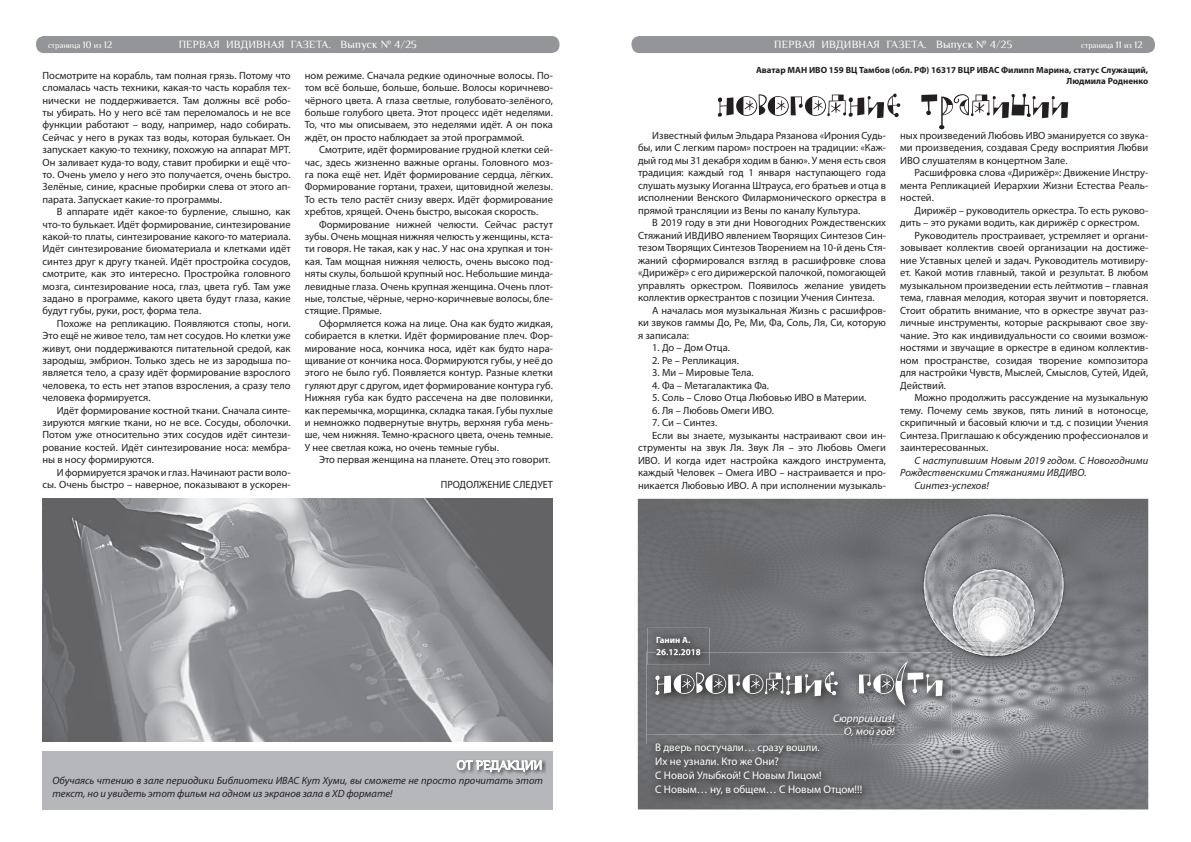
<style>
.page{position:relative;width:1191px;height:842px;background:#fff}
.page>*{position:absolute;margin:0;border:0;box-sizing:border-box;transform-origin:0 0}
.t1{font:11px/14px "Myriad Pro";color:#fff}
.t2{font:11px "Philosopher";letter-spacing:.03em;color:#fff}
.t3{font:italic 11px/12.5px "Myriad Pro";color:#fff;text-align:right}
.t4{font:10.5px/12.4px "Myriad Pro";color:#231f20;text-align:justify}
.t5{font:italic 10.5px/12.6px "Myriad Pro";color:#231f20}
.t6{font:700 9px/11.5px "Myriad Pro";color:#231f20;text-align:right}
.t7{font:700 9px/12.5px "Myriad Pro";color:#fff}
.t8{font:8px "Philosopher";color:#fff}
.s1{font-size:10px}
</style>
<div class="page">
<div style="left:36px;top:36px;width:523px;height:17px;background:#939598;border-radius:8px"></div>
<div style="left:631px;top:36px;width:524px;height:17px;background:#939598;border-radius:8px"></div>
<img style="left:638px;top:499px;width:510px;height:310px">
<img style="left:43px;top:499px;width:510px;height:243px">
<div style="left:43px;top:751px;width:510px;height:58px;background:#b6b7bb"></div>
<img style="left:462px;top:760px;width:84px;height:16px">
<svg style="left:456px;top:760px;width:86px;height:13px"></svg>
<img style="left:647px;top:628px;width:62px;height:24px">
<img style="left:656px;top:649px;width:44px;height:3px">
<svg style="left:718px;top:94px;width:350px;height:35px"></svg>
<img style="left:646px;top:652px;width:305px;height:92px">
<img style="left:656px;top:652px;width:44px;height:3px">
<img style="left:844px;top:727px;width:50px;height:9px">
<svg style="left:655px;top:661px;width:287px;height:45px"></svg>
<img style="left:647px;top:734px;width:224px;height:71px">
<img style="left:844px;top:734px;width:27px;height:2px">
<p class="t8" style="left:48px;top:41px;width:66px">страница <span class="s1">10</span> из <span class="s1">12</span></p>
<p class="t2" style="left:179px;top:39px;width:240px">ПЕРВАЯ ИВДИВНАЯ ГАЗЕТА. Выпуск № 4/25</p>
<p class="t2" style="left:774px;top:39px;width:240px">ПЕРВАЯ ИВДИВНАЯ ГАЗЕТА. Выпуск № 4/25</p>
<p class="t8" style="left:1081px;top:41px;width:63px">страница <span class="s1">11</span> из <span class="s1">12</span></p>
<p class="t4" style="left:43px;top:69px;width:250px">Посмотрите на корабль, там полная грязь. Потому что сломалась часть техники, какая-то часть корабля тех&shy;нически не поддерживается. Там должны всё робо&shy;ты убирать. Но у него всё там переломалось и не все функции работают – воду, например, надо собирать.<br>Сейчас у него в руках таз воды, которая булькает. Он запускает какую-то технику, похожую на аппарат МРТ.<br>Он заливает куда-то воду, ставит пробирки и ещё что&shy;то. Очень умело у него это получается, очень быстро.<br>Зелёные, синие, красные пробирки слева от этого ап&shy;парата. Запускает какие-то программы.</p>
<p class="t4" style="left:43px;top:205px;width:250px;text-indent:14px">В аппарате идёт какое-то бурление, слышно, как что-то булькает. Идёт формирование, синтезирование какой-то платы, синтезирование какого-то материала.<br>Идёт синтезирование биоматериала и клетками идёт синтез друг к другу тканей. Идёт простройка сосудов, смотрите, как это интересно. Простройка головного мозга, синтезирование носа, глаз, цвета губ. Там уже задано в программе, какого цвета будут глаза, какие будут губы, руки, рост, форма тела.</p>
<p class="t4" style="left:43px;top:317px;width:250px;text-indent:14px">Похоже на репликацию. Появляются стопы, ноги.<br>Это ещё не живое тело, там нет сосудов. Но клетки уже живут, они поддерживаются питательной средой, как зародыш, эмбрион. Только здесь не из зародыша по&shy;является тело, а сразу идёт формирование взрослого человека, то есть нет этапов взросления, а сразу тело человека формируется.</p>
<p class="t4" style="left:43px;top:404px;width:250px;text-indent:14px">Идёт формирование костной ткани. Сначала синте&shy;зируются мягкие ткани, но не все. Сосуды, оболочки.<br>Потом уже относительно этих сосудов идёт синтези&shy;рование костей. Идёт синтезирование носа: мембра&shy;ны в носу формируются.</p>
<p class="t4" style="left:43px;top:466px;width:250px;text-align:right">И формируется зрачок и глаз. Начинают расти воло&shy;сы. Очень быстро – наверное, показывают в ускорен-</p>
<p class="t6" style="left:756px;top:64px;width:394px">Аватар МАН ИВО 159 ВЦ Тамбов (обл. РФ) 16317 ВЦР ИВАС Филипп Марина, статус Служащий,<br>Людмила Родненко</p>
<p class="t4" style="left:305px;top:69px;width:250px">ном режиме. Сначала редкие одиночные волосы. По&shy;том всё больше, больше, больше. Волосы коричнево&shy;чёрного цвета. А глаза светлые, голубовато-зелёного, больше голубого цвета. Этот процесс идёт неделями.<br>То, что мы описываем, это неделями идёт. А он пока ждёт, он просто наблюдает за этой программой.</p>
<p class="t4" style="left:305px;top:143px;width:250px;text-indent:14px">Смотрите, идёт формирование грудной клетки сей&shy;час, здесь жизненно важные органы. Головного моз&shy;га пока ещё нет. Идёт формирование сердца, лёгких.<br>Формирование гортани, трахеи, щитовидной железы.<br>То есть тело растёт снизу вверх. Идёт формирование хребтов, хрящей. Очень быстро, высокая скорость.</p>
<p class="t4" style="left:305px;top:218px;width:250px;text-indent:14px">Формирование нижней челюсти. Сейчас растут зубы. Очень мощная нижняя челюсть у женщины, кста&shy;ти говоря. Не такая, как у нас. У нас она хрупкая и тон&shy;кая. Там мощная нижняя челюсть, очень высоко под&shy;няты скулы, большой крупный нос. Небольшие минда&shy;левидные глаза. Очень крупная женщина. Очень плот&shy;ные, толстые, чёрные, черно-коричневые волосы, бле&shy;стящие. Прямые.</p>
<p class="t4" style="left:305px;top:317px;width:250px;text-indent:14px">Оформляется кожа на лице. Она как будто жидкая, собирается в клетки. Идёт формирование плеч. Фор&shy;мирование носа, кончика носа, идёт как будто нара&shy;щивание от кончика носа. Формируются губы, у неё до этого не было губ. Появляется контур. Разные клетки гуляют друг с другом, идет формирование контура губ.<br>Нижняя губа как будто рассечена на две половинки, как перемычка, морщинка, складка такая. Губы пухлые и немножко подвернутые внутрь, верхняя губа мень&shy;ше, чем нижняя. Темно-красного цвета, очень темные.<br>У нее светлая кожа, но очень темные губы.</p>
<p class="t4" style="left:319px;top:453px;width:233px">Это первая женщина на планете. Отец это говорит.</p>
<p class="t4" style="left:441px;top:478px;width:114px">ПРОДОЛЖЕНИЕ СЛЕДУЕТ</p>
<p class="t4" style="left:900px;top:129px;width:249px">ных произведений Любовь ИВО эманируется со звука&shy;ми произведения, создавая Среду восприятия Любви ИВО слушателям в концертном Зале.</p>
<p class="t4" style="left:900px;top:166px;width:249px;text-indent:14px">Расшифровка слова «Дирижёр»: Движение Инстру&shy;мента Репликацией Иерархии Жизни Естества Реаль&shy;ностей.</p>
<p class="t4" style="left:914px;top:204px;width:235px">Дирижёр – руководитель оркестра. То есть руково-</p>
<p class="t4" style="left:900px;top:216px;width:240px">дить – это руками водить, как дирижёр с оркестром.</p>
<p class="t4" style="left:914px;top:229px;width:235px">Руководитель простраивает, устремляет и органи-</p>
<p class="t4" style="left:900px;top:241px;width:249px">зовывает коллектив своей организации на достиже-</p>
<p class="t4" style="left:900px;top:254px;width:249px">ние Уставных целей и задач. Руководитель мотивиру-</p>
<p class="t4" style="left:900px;top:266px;width:249px">ет. Какой мотив главный, такой и результат. В любом</p>
<p class="t4" style="left:900px;top:279px;width:249px">музыкальном произведении есть лейтмотив – главная</p>
<p class="t4" style="left:900px;top:291px;width:249px">тема, главная мелодия, которая звучит и повторяется.</p>
<p class="t4" style="left:900px;top:304px;width:249px">Стоит обратить внимание, что в оркестре звучат раз-</p>
<p class="t4" style="left:900px;top:316px;width:249px">личные инструменты, которые раскрывают свое зву-</p>
<p class="t4" style="left:900px;top:329px;width:249px">чание. Это как индивидуальности со своими возмож-</p>
<p class="t4" style="left:900px;top:341px;width:249px">ностями и звучащие в оркестре в едином коллектив-</p>
<p class="t4" style="left:900px;top:354px;width:249px">ном пространстве, созидая творение композитора</p>
<p class="t4" style="left:900px;top:366px;width:249px">для настройки Чувств, Мыслей, Смыслов, Сутей, Идей,</p>
<p class="t4" style="left:900px;top:379px;width:47px">Действий.</p>
<p class="t4" style="left:914px;top:391px;width:235px">Можно продолжить рассуждение на музыкальную</p>
<p class="t4" style="left:900px;top:404px;width:249px">тему. Почему семь звуков, пять линий в нотоносце,</p>
<p class="t4" style="left:900px;top:416px;width:249px">скрипичный и басовый ключи и т.д. с позиции Учения</p>
<p class="t4" style="left:900px;top:429px;width:249px">Синтеза. Приглашаю к обсуждению профессионалов и</p>
<p class="t4" style="left:900px;top:441px;width:89px">заинтересованных.</p>
<p class="t5" style="left:914px;top:454px;width:235px">С наступившим Новым 2019 годом. С Новогодними</p>
<p class="t5" style="left:900px;top:466px;width:188px">Рождественскими Стяжаниями ИВДИВО.</p>
<p class="t5" style="left:914px;top:479px;width:76px">Синтез-успехов!</p>
<p class="t4" style="left:638px;top:129px;width:249px;text-indent:14px">Известный фильм Эльдара Рязанова «Ирония Судь&shy;бы, или С легким паром» построен на традиции: «Каж&shy;дый год мы 31 декабря ходим в баню». У меня есть своя традиция: каждый год 1 января наступающего года слушать музыку Иоганна Штрауса, его братьев и отца в исполнении Венского Филармонического оркестра в прямой трансляции из Вены по каналу Культура.</p>
<p class="t4" style="left:638px;top:216px;width:249px;text-indent:14px">В 2019 году в эти дни Новогодних Рождественских Стяжаний ИВДИВО явлением Творящих Синтезов Син&shy;тезом Творящих Синтезов Творением на 10-й день Стя&shy;жаний сформировался взгляд в расшифровке слова «Дирижёр» с его дирижерской палочкой, помогающей управлять оркестром. Появилось желание увидеть коллектив оркестрантов с позиции Учения Синтеза.</p>
<p class="t4" style="left:638px;top:304px;width:249px;text-indent:14px">А началась моя музыкальная Жизнь с расшифров&shy;ки звуков гаммы До, Ре, Ми, Фа, Соль, Ля, Си, которую я записала:</p>
<p class="t4" style="left:652px;top:341px;width:79px">1. До – Дом Отца.</p>
<p class="t4" style="left:652px;top:354px;width:88px">2. Ре – Репликация.</p>
<p class="t4" style="left:652px;top:366px;width:103px">3. Ми – Мировые Тела.</p>
<p class="t4" style="left:652px;top:379px;width:118px">4. Фа – Метагалактика Фа.</p>
<p class="t4" style="left:652px;top:391px;width:216px">5. Соль – Слово Отца Любовью ИВО в Материи.</p>
<p class="t4" style="left:652px;top:404px;width:123px">6. Ля – Любовь Омеги ИВО.</p>
<p class="t4" style="left:652px;top:416px;width:67px">7. Си – Синтез.</p>
<p class="t4" style="left:652px;top:429px;width:235px">Если вы знаете, музыканты настраивают свои ин-</p>
<p class="t4" style="left:638px;top:441px;width:249px">струменты на звук Ля. Звук Ля – это Любовь Омеги</p>
<p class="t4" style="left:638px;top:454px;width:249px">ИВО. И когда идет настройка каждого инструмента,</p>
<p class="t4" style="left:638px;top:466px;width:249px">каждый Человек – Омега ИВО – настраивается и про-</p>
<p class="t4" style="left:638px;top:479px;width:249px">никается Любовью ИВО. А при исполнении музыкаль-</p>
<p class="t5" style="left:52px;top:774px;width:492px">Обучаясь чтению в зале периодики Библиотеки ИВАС Кут Хуми, вы сможете не просто прочитать этот текст, но и увидеть этот фильм на одном из экранов зала в ХD формате!</p>
<p class="t7" style="left:656px;top:633px;width:46px">Ганин А.<br>26.12.2018</p>
<p class="t3" style="left:833px;top:712px;width:63px">Сюрприиииз!<br>О, мой год!</p>
<p class="t1" style="left:655px;top:740px;width:208px">В дверь постучали… сразу вошли.<br>Их не узнали. Кто же Они?<br>С Новой Улыбкой! С Новым Лицом!<br>С Новым… ну, в общем… С Новым Отцом!!!</p>
</div>
